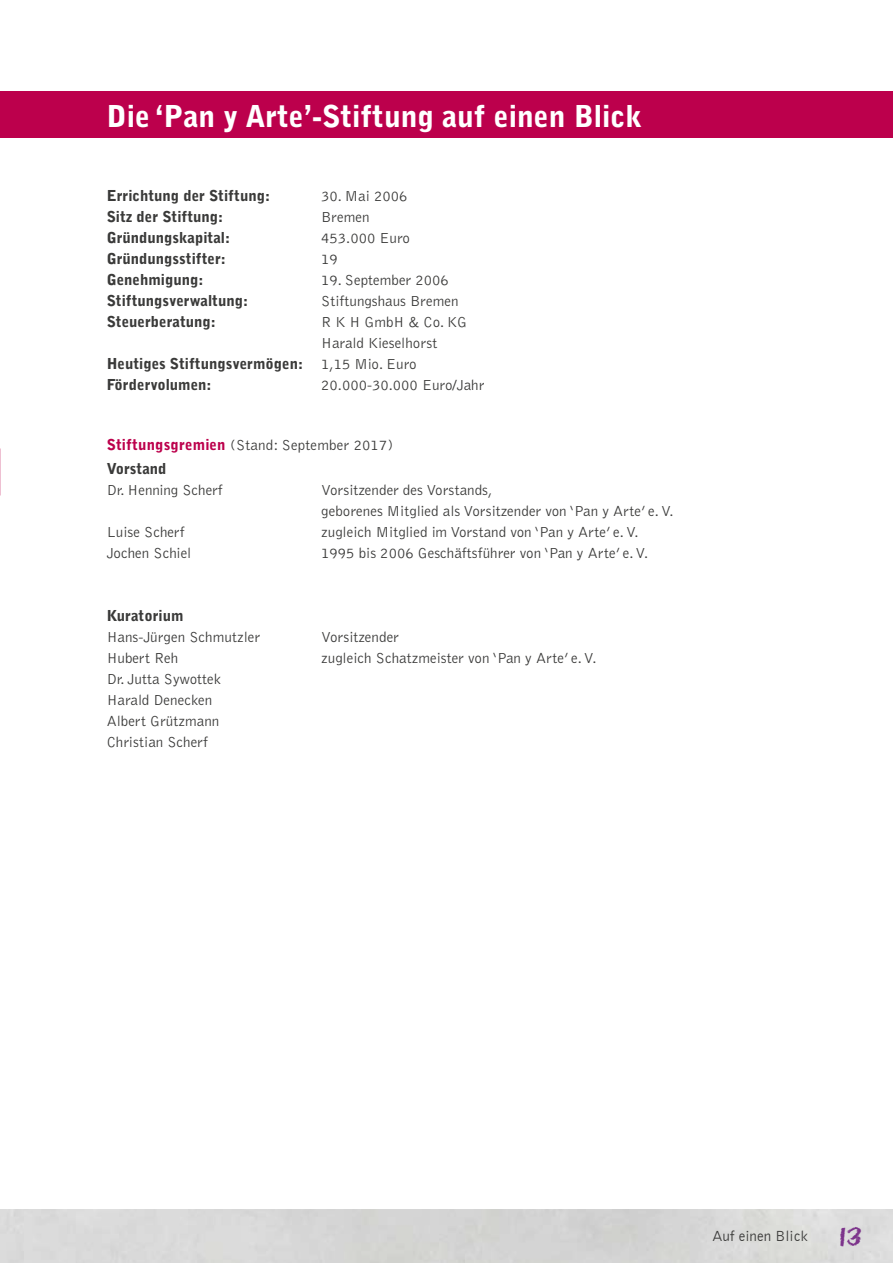
<style>
.page{position:relative;width:893px;height:1263px;background:#fff}
.page>*{position:absolute;margin:0;border:0;box-sizing:border-box;transform-origin:0 0}
.t1{font:900 30px "Bell Gothic Std";color:#fff}
.t2{font:300 15px/21px "Bell Gothic Std";color:#3a3a39}
.t3{font:900 15px "Bell Gothic Std";color:#3a3a39}
.t4{font:300 15px "Bell Gothic";letter-spacing:.01em;color:#3a3a39}
.t5{font:15px "Bell Gothic BT";color:#3a3a39}
.s1{font-weight:300}
.s2{font-weight:900;color:#bc004c}
.s3{font-family:"Eraser Dust";font-size:27px;color:#7c338b}
</style>
<div class="page">
<div style="left:0;top:91px;width:893px;height:47px;background:#bc004c"></div>
<h1 class="t1" style="left:107px;top:99px;width:537px">Die ‘Pan y Arte’-Stiftung auf einen Blick</h1>
<p class="t3" style="left:107px;top:187px;width:165px">Errichtung der Stiftung:</p>
<p class="t2" style="left:321px;top:186px;width:88px">30. Mai 2006</p>
<p class="t3" style="left:107px;top:208px;width:118px">Sitz der Stiftung:</p>
<p class="t2" style="left:321px;top:207px;width:50px">Bremen</p>
<p class="t3" style="left:107px;top:229px;width:125px">Gründungskapital:</p>
<p class="t2" style="left:321px;top:228px;width:90px">453.000 Euro</p>
<p class="t3" style="left:107px;top:250px;width:121px">Gründungsstifter:</p>
<p class="t2" style="left:321px;top:249px;width:18px">19</p>
<p class="t3" style="left:107px;top:271px;width:98px">Genehmigung:</p>
<p class="t2" style="left:321px;top:270px;width:129px">19. September 2006</p>
<p class="t3" style="left:107px;top:292px;width:143px">Stiftungsverwaltung:</p>
<p class="t2" style="left:321px;top:291px;width:139px">Stiftungshaus Bremen</p>
<p class="t3" style="left:107px;top:313px;width:111px">Steuerberatung:</p>
<p class="t2" style="left:321px;top:312px;width:148px">R K H GmbH &amp; Co. KG</p>
<p class="t2" style="left:321px;top:333px;width:118px">Harald Kieselhorst</p>
<p class="t3" style="left:107px;top:355px;width:312px">Heutiges Stiftungsvermögen: <span class="s1">1,15 Mio. Euro</span></p>
<p class="t3" style="left:107px;top:376px;width:106px">Fördervolumen:</p>
<p class="t2" style="left:321px;top:375px;width:165px">20.000-30.000 Euro/Jahr</p>
<p class="t4" style="left:107px;top:437px;width:288px"><span class="s2">Stiftungsgremien</span> (Stand: September 2017)</p>
<p class="t3" style="left:107px;top:460px;width:61px">Vorstand</p>
<p class="t2" style="left:107px;top:480px;width:118px">Dr. Henning Scherf</p>
<p class="t2" style="left:321px;top:480px;width:354px">Vorsitzender des Vorstands,<br>geborenes Mitglied als Vorsitzender von ‘Pan y Arte’ e. V.</p>
<p class="t2" style="left:107px;top:522px;width:80px">Luise Scherf</p>
<p class="t2" style="left:321px;top:522px;width:319px">zugleich Mitglied im Vorstand von ‘Pan y Arte’ e. V.</p>
<p class="t2" style="left:107px;top:543px;width:86px">Jochen Schiel</p>
<p class="t2" style="left:321px;top:543px;width:329px">1995 bis 2006 Geschäftsführer von ‘Pan y Arte’ e. V.</p>
<p class="t3" style="left:107px;top:607px;width:78px">Kuratorium</p>
<p class="t2" style="left:107px;top:627px;width:155px">Hans-Jürgen Schmutzler</p>
<p class="t2" style="left:321px;top:627px;width:79px">Vorsitzender</p>
<p class="t2" style="left:107px;top:648px;width:73px">Hubert Reh</p>
<p class="t2" style="left:321px;top:648px;width:277px">zugleich Schatzmeister von ‘Pan y Arte’ e. V.</p>
<p class="t2" style="left:107px;top:669px;width:116px">Dr. Jutta Sywottek<br>Harald Denecken<br>Albert Grützmann<br>Christian Scherf</p>
<p class="t5" style="left:712px;top:1227px;width:151px">Auf einen Blick <span class="s3">13</span></p>
</div>
